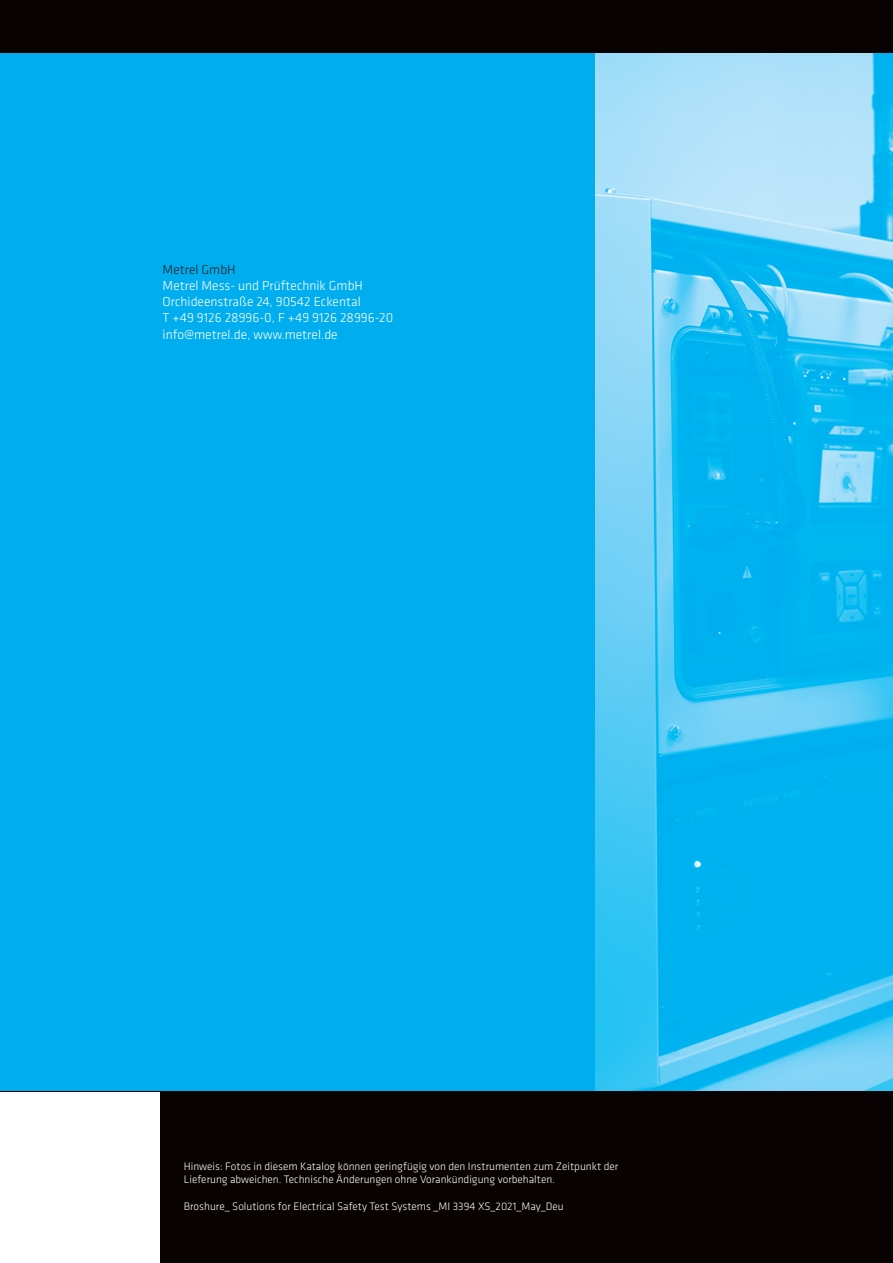
<style>
.page{position:relative;width:893px;height:1263px;background:#fff}
.page>*{position:absolute;margin:0;border:0;box-sizing:border-box;transform-origin:0 0}
.body{font:300 13.5px "Klavika";color:#fff}
.body-2{font:300 13.5px "Klavika";color:#231f20}
.body-3{font:300 11.25px "Klavika";color:#fff}
</style>
<div class="page">
<div style="left:0;top:51px;width:893px;height:1042px;background:#00aeef"></div>
<img style="left:596px;top:53px;width:297px;height:1038px">
<div style="left:0;top:1091px;width:893px;height:172px;background:#080302"></div>
<div style="left:0;top:1093px;width:159px;height:170px;background:#fff"></div>
<div style="left:0;top:0;width:893px;height:52px;background:#080302"></div>
<p class="body-2" style="left:163px;top:261px;width:74px">Metrel GmbH</p>
<p class="body" style="left:163px;top:277px;width:202px">Metrel Mess- und Prüftechnik GmbH</p>
<p class="body" style="left:163px;top:294px;width:200px">Orchideenstraße 24, 90542 Eckental</p>
<p class="body" style="left:163px;top:310px;width:232px">T +49 9126 28996-0, F +49 9126 28996-20</p>
<p class="body" style="left:163px;top:326px;width:177px">info@metrel.de, www.metrel.de</p>
<p class="body-3" style="left:184px;top:1159px;width:436px">Hinweis: Fotos in diesem Katalog können geringfügig von den Instrumenten zum Zeitpunkt der</p>
<p class="body-3" style="left:184px;top:1173px;width:373px">Lieferung abweichen. Technische Änderungen ohne Vorankündigung vorbehalten.</p>
<p class="body-3" style="left:184px;top:1200px;width:381px">Broshure_ Solutions for Electrical Safety Test Systems _MI 3394 XS_2021_May_Deu</p>
</div>
